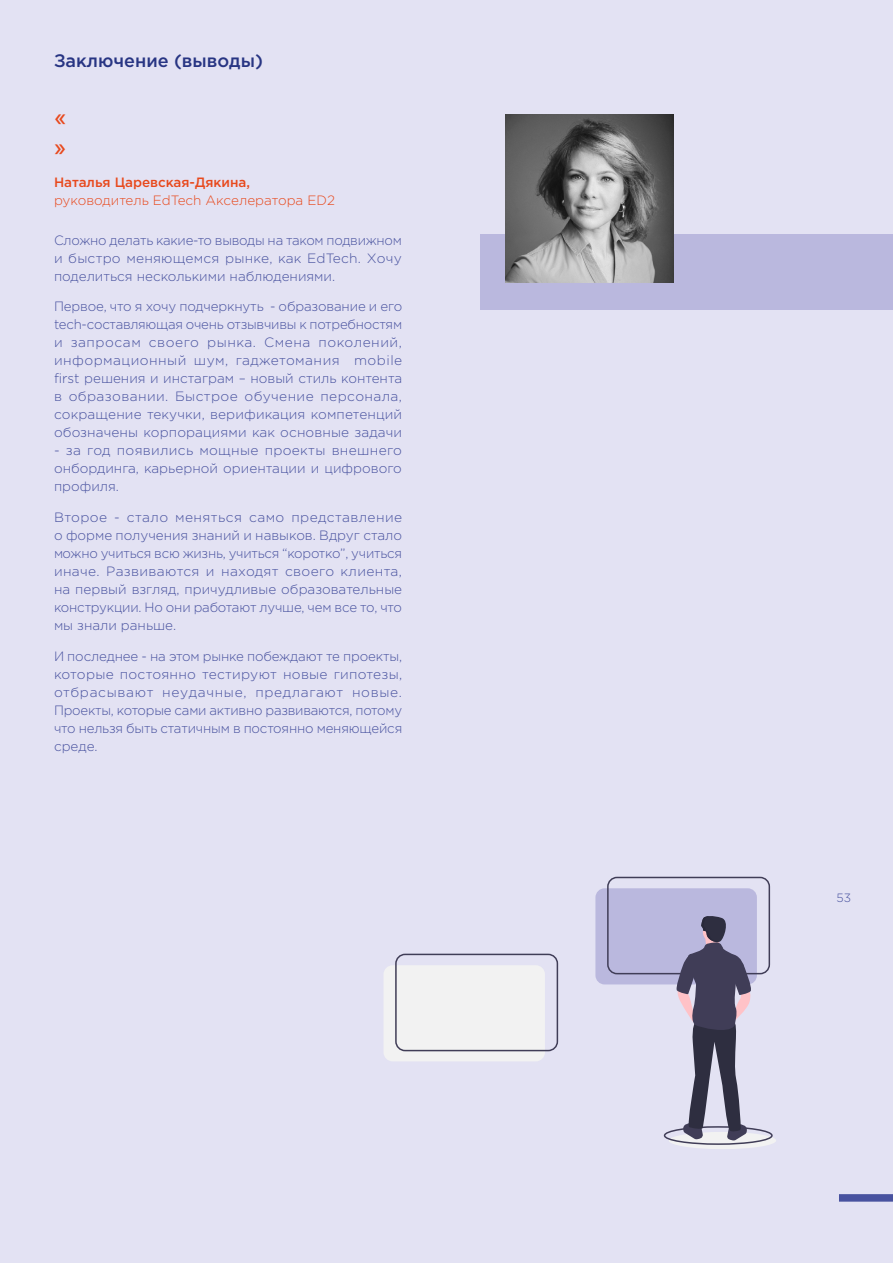
<style>
.page{position:relative;width:893px;height:1263px;background:#e3e2f3}
.page>*{position:absolute;margin:0;border:0;box-sizing:border-box;transform-origin:0 0}
.t1{font:24px/30.8px "Basis Grotesque Pro";color:#e8491d}
.t2{font:500 18px "Gotham Pro";color:#283583}
.t3{font:300 13.5px/18px "Gotham Pro";color:#48529f;text-align:justify}
.t4{font:300 13.5px "Gotham Pro";color:#e8491d}
.t5{font:500 13.5px "Gotham Pro";color:#e8491d}
.t6{font:300 12px "Gotham Pro";color:#48529f}
</style>
<div class="page">
<div style="left:839px;top:1194px;width:54px;height:8px;background:#48529f"></div>
<div style="left:480px;top:234px;width:413px;height:75px;background:#bab8de"></div>
<img style="left:506px;top:114px;width:168px;height:168px">
<svg style="left:669px;top:1132px;width:107px;height:17px"></svg>
<div style="left:664px;top:1126px;width:109px;height:19px;border:2px solid #403d57;border-radius:50%"></div>
<div style="left:383px;top:965px;width:162px;height:96px;background:#f2f2f2;border-radius:9px"></div>
<svg style="left:395px;top:876px;width:376px;height:176px"></svg>
<svg style="left:675px;top:915px;width:78px;height:226px"></svg>
<h2 class="t2" style="left:54px;top:51px;width:210px">Заключение (выводы)</h2>
<h1 class="t1" style="left:54px;top:102px;width:14px">« »</h1>
<p class="t5" style="left:54px;top:175px;width:198px">Наталья Царевская-Дякина,</p>
<p class="t4" style="left:54px;top:193px;width:283px">руководитель EdTech Акселератора ED2</p>
<p class="t3" style="left:54px;top:231px;width:349px">Сложно делать какие-то выводы на таком подвижном и быстро меняющемся рынке, как EdTech. Хочу поделиться несколькими наблюдениями.</p>
<p class="t3" style="left:54px;top:298px;width:350px">Первое, что я хочу подчеркнуть - образование и его tech-составляющая очень отзывчивы к потребностям и запросам своего рынка. Смена поколений, информационный шум, гаджетомания mobile first решения и инстаграм – новый стиль контента в образовании. Быстрое обучение персонала, сокращение текучки, верификация компетенций обозначены корпорациями как основные задачи</p>
<p class="t3" style="left:54px;top:442px;width:350px">- за год появились мощные проекты внешнего онбординга, карьерной ориентации и цифрового профиля.</p>
<p class="t3" style="left:54px;top:509px;width:350px">Второе - стало меняться само представление о форме получения знаний и навыков. Вдруг стало можно учиться всю жизнь, учиться “коротко”, учиться иначе. Развиваются и находят своего клиента, на первый взгляд, причудливые образовательные конструкции. Но они работают лучше, чем все то, что мы знали раньше.</p>
<p class="t3" style="left:54px;top:647px;width:350px">И последнее - на этом рынке побеждают те проекты, которые постоянно тестируют новые гипотезы, отбрасывают неудачные, предлагают новые.<br>Проекты, которые сами активно развиваются, потому что нельзя быть статичным в постоянно меняющейся среде.</p>
<p class="t6" style="left:836px;top:891px;width:16px">53</p>
</div>
